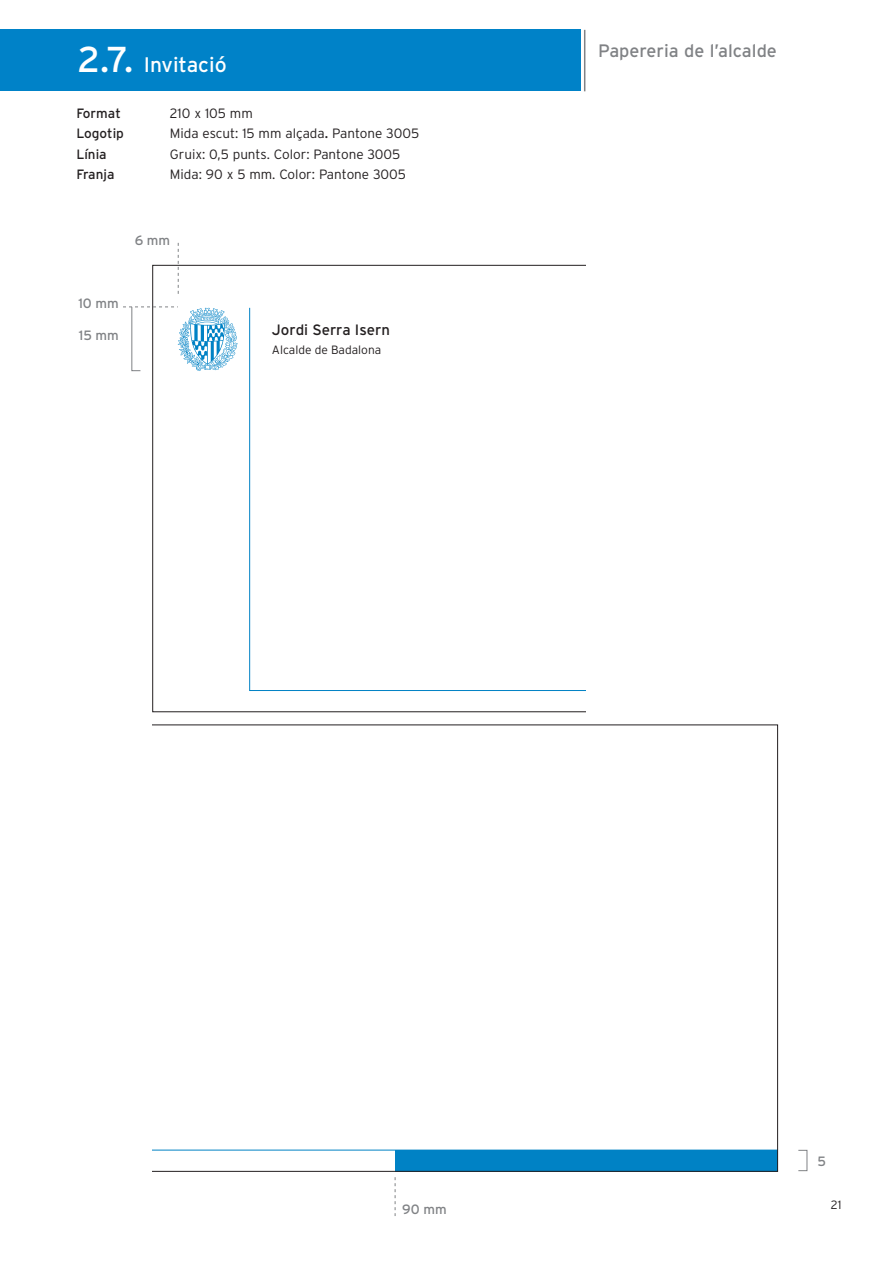
<style>
.page{position:relative;width:893px;height:1263px;background:#fff}
.page>*{position:absolute;margin:0;border:0;box-sizing:border-box;transform-origin:0 0}
.t1{font:21px "Interstate";color:#fff}
.t2{font:18px "Interstate";color:#808285}
.t3{font:15px "Interstate";color:#231f20}
.t4{font:300 13.5px "Interstate";color:#231f20}
.t5{font:13.5px "Interstate";color:#231f20}
.t6{font:13.5px "Interstate";color:#808285}
.t7{font:300 12px "Interstate";color:#231f20}
.s1{font-size:36px}
.s2{font-weight:400}
</style>
<div class="page">
<div style="left:0;top:30px;width:580px;height:61px;background:#0082c8"></div>
<hr style="left:584px;top:30px;width:1px;height:61px;background:#808285">
<svg style="left:152px;top:265px;width:433px;height:447px"></svg>
<svg style="left:178px;top:243px;width:1px;height:51px"></svg>
<svg style="left:123px;top:306px;width:115px;height:65px"></svg>
<svg style="left:153px;top:725px;width:625px;height:447px"></svg>
<svg style="left:395px;top:1177px;width:1px;height:39px"></svg>
<div style="left:798px;top:1150px;width:9px;height:21px;border:1px solid #808285"></div>
<h1 class="t1" style="left:77px;top:57px;width:151px"><span class="s1">2.7.</span> Invitació</h1>
<p class="t5" style="left:76px;top:108px;width:46px">Format</p>
<p class="t4" style="left:170px;top:108px;width:84px">210 x 105 mm</p>
<p class="t5" style="left:76px;top:129px;width:49px">Logotip</p>
<p class="t4" style="left:170px;top:129px;width:251px">Mida escut: 15 mm alçada<span class="s2">.</span> Pantone 3005</p>
<p class="t5" style="left:76px;top:149px;width:32px">Línia</p>
<p class="t4" style="left:170px;top:149px;width:232px">Gruix: 0,5 punts. Color: Pantone 3005</p>
<p class="t5" style="left:76px;top:169px;width:40px">Franja</p>
<p class="t4" style="left:170px;top:169px;width:237px">Mida: 90 x 5 mm. Color: Pantone 3005</p>
<p class="t6" style="left:135px;top:236px;width:37px">6 mm</p>
<p class="t6" style="left:78px;top:298px;width:42px">10 mm</p>
<p class="t6" style="left:79px;top:331px;width:42px">15 mm</p>
<p class="t3" style="left:272px;top:324px;width:120px">Jordi Serra Isern</p>
<p class="t7" style="left:272px;top:346px;width:111px">Alcalde de Badalona</p>
<h2 class="t2" style="left:598px;top:44px;width:180px">Papereria de l’alcalde</h2>
<p class="t6" style="left:402px;top:1204px;width:46px">90 mm</p>
<p class="t6" style="left:817px;top:1157px;width:10px">5</p>
<p class="t7" style="left:830px;top:1200px;width:12px">21</p>
</div>
